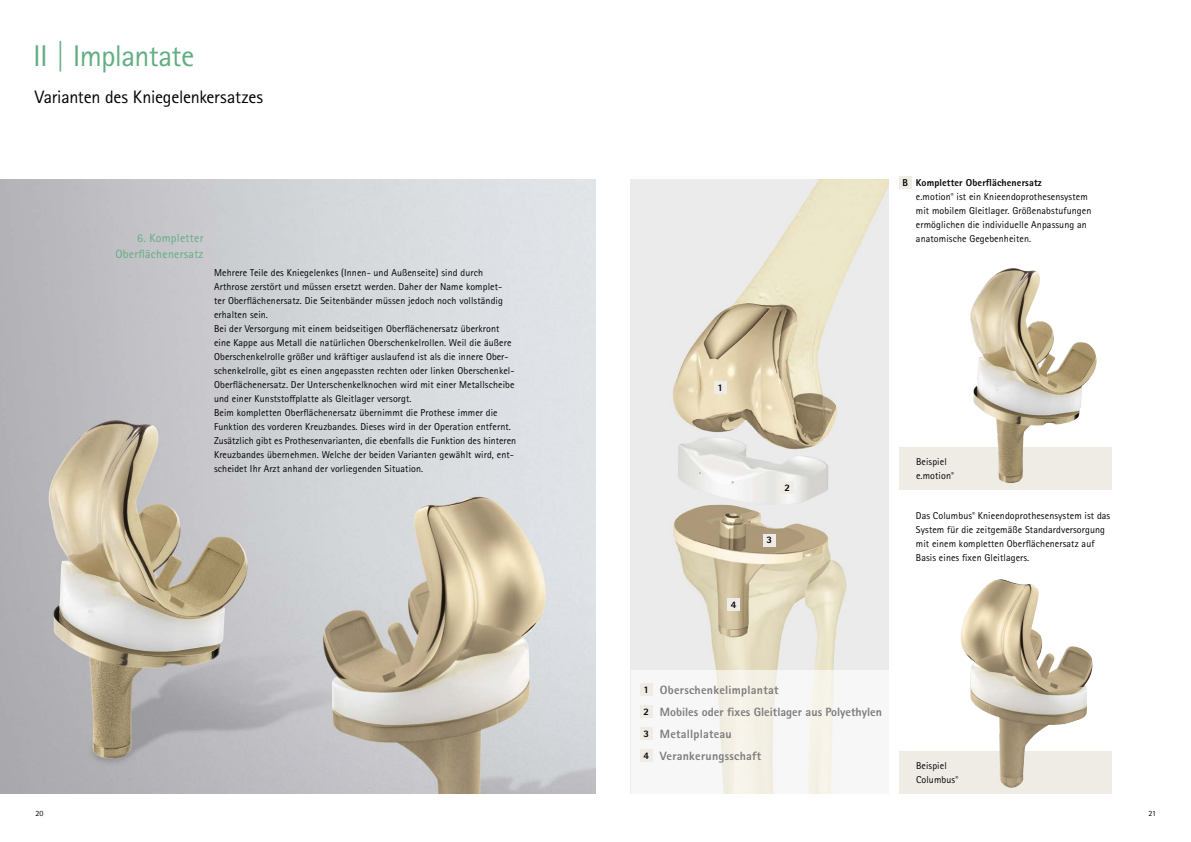
<style>
.page{position:relative;width:1191px;height:842px;background:#fff}
.page>*{position:absolute;margin:0;border:0;box-sizing:border-box;transform-origin:0 0}
.t1{font:30px "Rotis Sans Serif Pro";letter-spacing:-.03em;color:#61ae82}
.t2{font:18px "Rotis Sans Serif Pro";letter-spacing:-.015em;color:#000}
.t3{font:800 12px/22.2px "Rotis Sans Serif Pro";letter-spacing:.02em;color:#7c7c7c}
.t4{font:12px/16px "Rotis Sans Serif Pro";letter-spacing:.02em;color:#61ae82;text-align:right}
.t5{font:10px/14px "Rotis Sans Serif Pro";letter-spacing:.01em;color:#000}
.t6{font:800 10px "Rotis Sans Serif Pro";color:#000}
.t7{font:8px "Rotis Sans Serif Pro";color:#000}
.s1{font-weight:800}
</style>
<div class="page">
<img style="left:0;top:179px;width:595px;height:615px">
<img style="left:631px;top:179px;width:257px;height:491px">
<div style="left:899px;top:176px;width:12px;height:13px;background:#efece6"></div>
<div style="left:899px;top:447px;width:212px;height:43px;background:#efece6"></div>
<div style="left:714px;top:381px;width:12px;height:13px;background:#efece6"></div>
<div style="left:781px;top:481px;width:12px;height:13px;background:#efece6"></div>
<div style="left:763px;top:534px;width:12px;height:12px;background:#efece6"></div>
<svg style="left:640px;top:670px;width:196px;height:124px"></svg>
<div style="left:640px;top:683px;width:12px;height:13px;background:#efece6"></div>
<div style="left:640px;top:705px;width:12px;height:13px;background:#efece6"></div>
<div style="left:640px;top:727px;width:12px;height:13px;background:#efece6"></div>
<div style="left:640px;top:750px;width:12px;height:12px;background:#efece6"></div>
<div style="left:727px;top:598px;width:13px;height:13px;background:#efece6"></div>
<div style="left:899px;top:751px;width:212px;height:43px;background:#efece6"></div>
<img style="left:970px;top:268px;width:126px;height:215px">
<img style="left:961px;top:579px;width:131px;height:209px">
<h1 class="t1" style="left:33px;top:38px;width:162px">II | Implantate</h1>
<h2 class="t2" style="left:35px;top:86px;width:230px">Varianten des Kniegelenkersatzes</h2>
<p class="t4" style="left:115px;top:230px;width:90px">6. Kompletter<br>Oberflächenersatz</p>
<p class="t5" style="left:214px;top:265px;width:303px">Mehrere Teile des Kniegelenkes (Innen- und Außenseite) sind durch Arthrose zerstört und müssen ersetzt werden. Daher der Name komplet-<br>ter Oberflächenersatz. Die Seitenbänder müssen jedoch noch vollständig erhalten sein.<br>Bei der Versorgung mit einem beidseitigen Oberflächenersatz überkront eine Kappe aus Metall die natürlichen Oberschenkelrollen. Weil die äußere Oberschenkelrolle größer und kräftiger auslaufend ist als die innere Ober&shy;schenkelrolle, gibt es einen angepassten rechten oder linken Oberschenkel-Oberflächenersatz. Der Unterschenkelknochen wird mit einer Metallscheibe und einer Kunststoffplatte als Gleitlager versorgt.<br>Beim kompletten Oberflächenersatz übernimmt die Prothese immer die Funktion des vorderen Kreuzbandes. Dieses wird in der Operation entfernt.<br>Zusätzlich gibt es Prothesenvarianten, die ebenfalls die Funktion des hinteren Kreuzbandes übernehmen. Welche der beiden Varianten gewählt wird, ent&shy;scheidet Ihr Arzt anhand der vorliegenden Situation.</p>
<p class="t5" style="left:916px;top:176px;width:177px;text-indent:-13px"><span class="s1">B Kompletter Oberflächenersatz<br></span>e.motion<sup>®</sup> ist ein Knieendoprothesensystem mit mobilem Gleitlager. Größenabstufungen ermöglichen die individuelle Anpassung an anatomische Gegebenheiten.</p>
<p class="t6" style="left:717px;top:381px;width:7px">1</p>
<p class="t6" style="left:731px;top:598px;width:7px">4</p>
<p class="t6" style="left:784px;top:481px;width:7px">2</p>
<p class="t6" style="left:766px;top:534px;width:7px">3</p>
<p class="t6" style="left:643px;top:683px;width:7px">1</p>
<p class="t6" style="left:643px;top:705px;width:7px">2</p>
<p class="t6" style="left:643px;top:727px;width:7px">3</p>
<p class="t6" style="left:643px;top:750px;width:7px">4</p>
<p class="t3" style="left:660px;top:679px;width:224px">Oberschenkelimplantat<br>Mobiles oder fixes Gleitlager aus Polyethylen<br>Metallplateau<br>Verankerungsschaft</p>
<p class="t5" style="left:916px;top:455px;width:39px">Beispiel e.motion<sup>®</sup></p>
<p class="t5" style="left:916px;top:509px;width:196px">Das Columbus<sup>®</sup> Knieendoprothesensystem ist das System für die zeitgemäße Standardversorgung mit einem kompletten Oberflächenersatz auf Basis eines fixen Gleitlagers.</p>
<p class="t5" style="left:916px;top:759px;width:44px">Beispiel<br>Columbus<sup>®</sup></p>
<p class="t7" style="left:35px;top:809px;width:9px">20</p>
<p class="t7" style="left:1148px;top:809px;width:9px">21</p>
</div>
